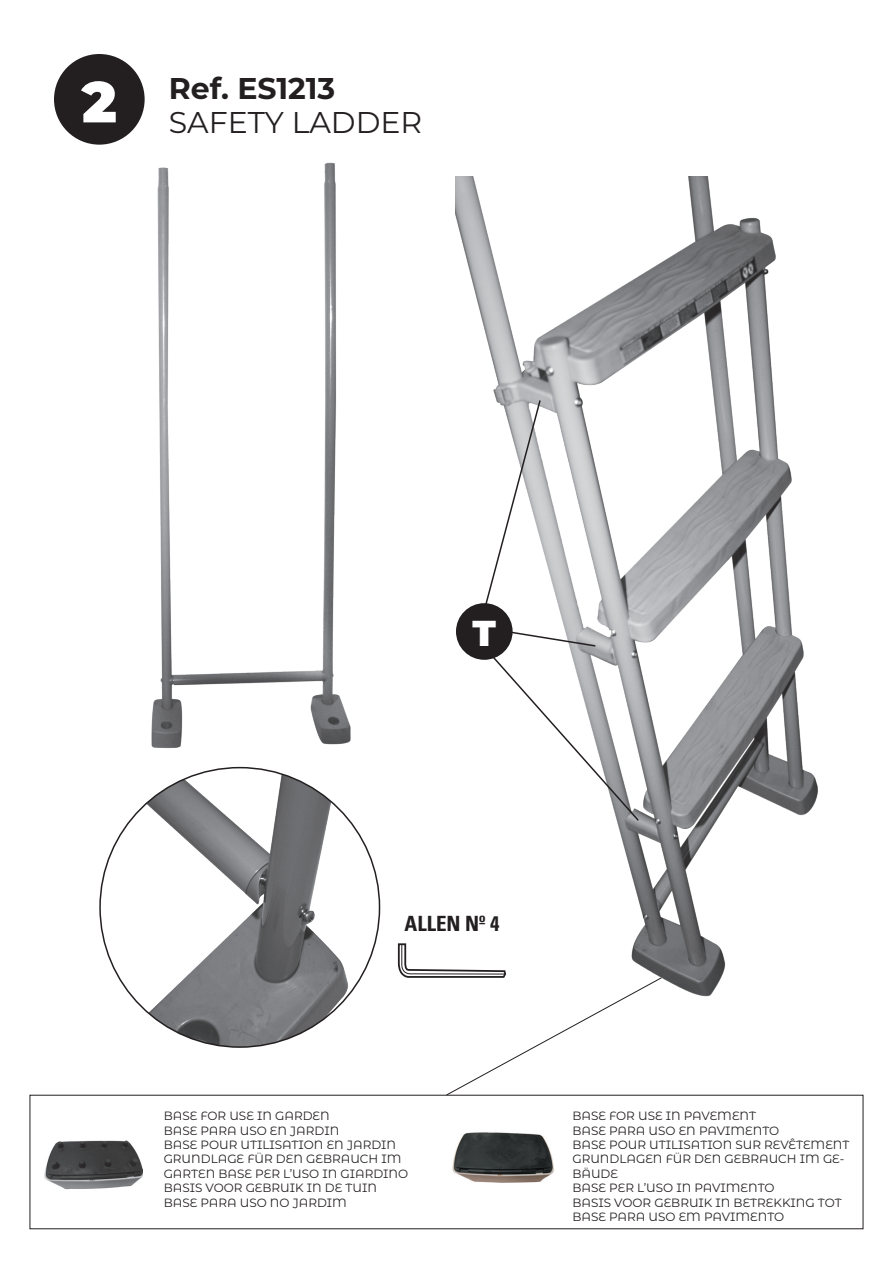
<style>
.page{position:relative;width:893px;height:1263px;background:#fff}
.page>*{position:absolute;margin:0;border:0;box-sizing:border-box;transform-origin:0 0}
.t1{font:900 57.6px "Montserrat";color:#fff}
.t2{font:900 36px "Montserrat";color:#fff}
.t3{font:30px "Montserrat";color:#231f20}
.t4{font:700 30px "Montserrat";color:#231f20}
.t5{font:700 condensed 21px "Univers";color:#231f20}
.t6{font:12px/14.4px "Montserrat Alternates";color:#231f20}
</style>
<div class="page">
<img style="left:100px;top:771px;width:279px;height:276px">
<div style="left:54px;top:54px;width:91px;height:91px;background:#231f20;border-radius:50%"></div>
<img style="left:151px;top:162px;width:200px;height:587px">
<img style="left:456px;top:176px;width:362px;height:821px">
<svg style="left:482px;top:399px;width:60px;height:213px"></svg>
<svg style="left:487px;top:630px;width:153px;height:192px"></svg>
<img style="left:452px;top:1132px;width:102px;height:51px">
<img style="left:44px;top:1140px;width:98px;height:50px">
<svg style="left:397px;top:942px;width:265px;height:153px"></svg>
<p class="t1" style="left:82px;top:59px;width:37px">2</p>
<p class="t4" style="left:169px;top:67px;width:168px">Ref. ES1213</p>
<p class="t3" style="left:169px;top:101px;width:255px">SAFETY LADDER</p>
<p class="t2" style="left:472px;top:606px;width:25px">T</p>
<p class="t5" style="left:405px;top:911px;width:96px">ALLEN Nº 4</p>
<p class="t6" style="left:164px;top:1108px;width:168px">BASE FOR USE IN GARDEN</p>
<p class="t6" style="left:164px;top:1122px;width:177px">BASE PARA USO EN JARDIN</p>
<p class="t6" style="left:164px;top:1137px;width:234px">BASE POUR UTILISATION EN JARDIN</p>
<p class="t6" style="left:164px;top:1151px;width:246px">GRUNDLAGE FÜR DEN GEBRAUCH IM<br>GARTEN BASE PER L’USO IN GIARDINO</p>
<p class="t6" style="left:164px;top:1180px;width:215px">BASIS VOOR GEBRUIK IN DE TUIN</p>
<p class="t6" style="left:164px;top:1194px;width:185px">BASE PARA USO NO JARDIM</p>
<p class="t6" style="left:572px;top:1108px;width:185px">BASE FOR USE IN PAVEMENT</p>
<p class="t6" style="left:572px;top:1122px;width:208px">BASE PARA USO EN PAVIMENTO</p>
<p class="t6" style="left:572px;top:1137px;width:279px">BASE POUR UTILISATION SUR REVÊTEMENT</p>
<p class="t6" style="left:572px;top:1151px;width:273px">GRUNDLAGEN FÜR DEN GEBRAUCH IM GE-<br>BÄUDE</p>
<p class="t6" style="left:572px;top:1180px;width:204px">BASE PER L’USO IN PAVIMENTO</p>
<p class="t6" style="left:572px;top:1194px;width:271px">BASIS VOOR GEBRUIK IN BETREKKING TOT</p>
<p class="t6" style="left:572px;top:1209px;width:213px">BASE PARA USO EM PAVIMENTO</p>
</div>
